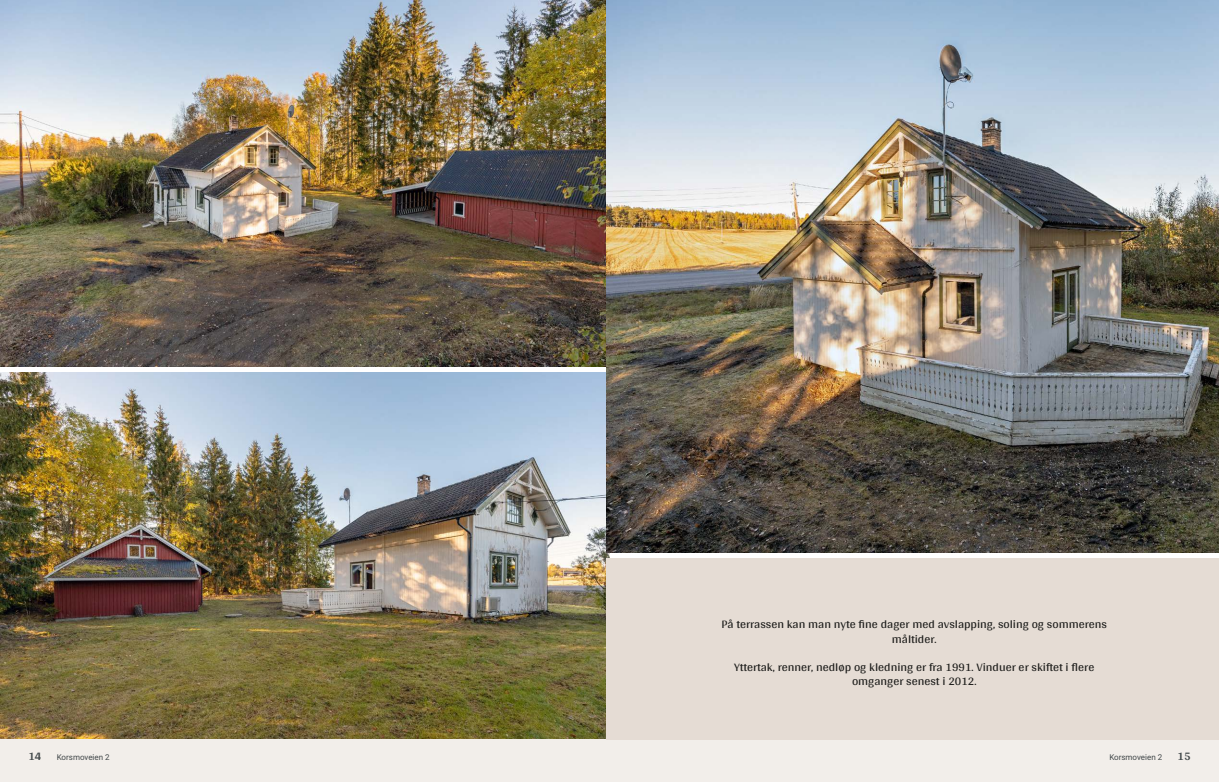
<style>
.page{position:relative;width:1219px;height:782px;background:#fff}
.page>*{position:absolute;margin:0;border:0;box-sizing:border-box;transform-origin:0 0}
.t1{font:12px/14px "Arya";color:#1d1d1b;text-align:center}
.t2{font:700 12px "Arya";color:#414749}
.t3{font:8px "Roboto Vitec";color:#414749}
</style>
<div class="page">
<img style="left:0;top:0;width:607px;height:367px">
<img style="left:0;top:372px;width:609px;height:367px">
<div style="left:0;top:739px;width:612px;height:42px;background:#f2eeea"></div>
<img style="left:607px;top:0;width:612px;height:552px">
<div style="left:607px;top:739px;width:612px;height:42px;background:#f2eeea"></div>
<div style="left:607px;top:558px;width:612px;height:181px;background:#e5dcd4"></div>
<p class="t1" style="left:721px;top:617px;width:387px">På terrassen kan man nyte fine dager med avslapping, soling og sommerens måltider.</p>
<p class="t1" style="left:734px;top:659px;width:362px">Yttertak, renner, nedløp og kledning er fra 1991. Vinduer er skiftet i flere omganger senest i 2012.</p>
<p class="t2" style="left:28px;top:749px;width:15px">14</p>
<p class="t3" style="left:57px;top:751px;width:54px">Korsmoveien 2</p>
<p class="t3" style="left:1109px;top:751px;width:54px">Korsmoveien 2</p>
<p class="t2" style="left:1177px;top:749px;width:15px">15</p>
</div>
